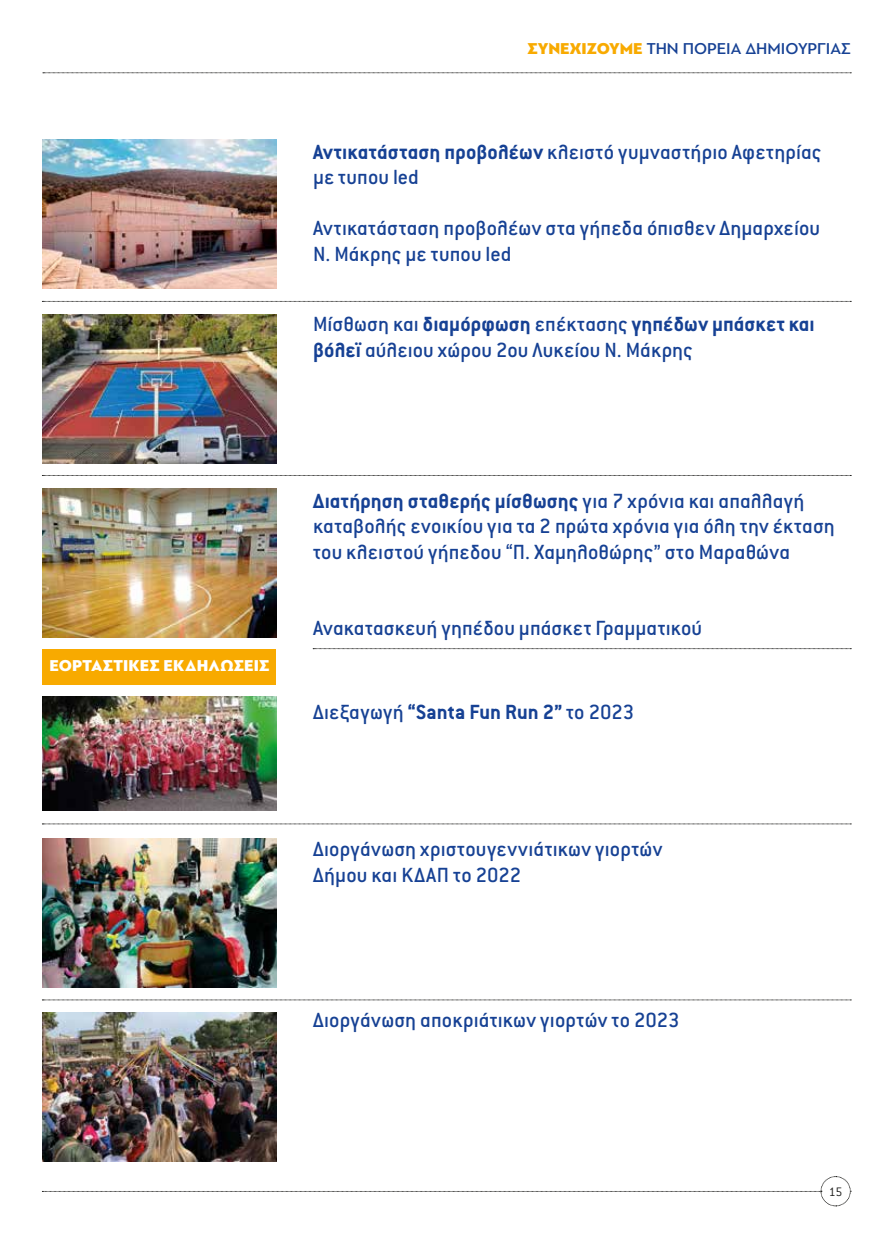
<style>
.page{position:relative;width:893px;height:1234px;background:#fff}
.page>*{position:absolute;margin:0;border:0;box-sizing:border-box;transform-origin:0 0}
.t1{font:500 22.5px/25.5px "Conduit ITC Hel";letter-spacing:.005em;color:#164194}
.t2{font:500 16.5px "PF Bague Sans Pro";color:#164194}
.t3{font:900 16.5px "PF Bague Sans Pro";letter-spacing:.01em;color:#fff}
.t4{font:300 13.5px "Conduit ITC Hel";color:#1d1d1b}
.s1{font-weight:900;color:#f8aa00}
.s2{font-weight:700}
</style>
<div class="page">
<svg style="left:42px;top:301px;width:809px;height:1px"></svg>
<svg style="left:43px;top:73px;width:808px;height:1px"></svg>
<svg style="left:42px;top:1176px;width:809px;height:30px"></svg>
<svg style="left:42px;top:475px;width:809px;height:1px"></svg>
<svg style="left:42px;top:999px;width:809px;height:1px"></svg>
<svg style="left:42px;top:823px;width:809px;height:1px"></svg>
<img style="left:42px;top:314px;width:234px;height:149px">
<img style="left:42px;top:488px;width:234px;height:149px">
<img style="left:42px;top:139px;width:234px;height:149px">
<img style="left:42px;top:1012px;width:234px;height:149px">
<img style="left:42px;top:838px;width:234px;height:148px">
<img style="left:43px;top:696px;width:233px;height:114px">
<svg style="left:313px;top:648px;width:538px;height:1px"></svg>
<div style="left:43px;top:648px;width:233px;height:36px;background:#f8aa00"></div>
<p class="t2" style="left:528px;top:39px;width:324px"><span class="s1">ΣΥΝΕΧΙΖΟΥΜΕ</span> ΤΗΝ ΠΟΡΕΙΑ ΔΗΜΙΟΥΡΓΙΑΣ</p>
<p class="t1" style="left:313px;top:139px;width:510px"><span class="s2">Αντικατάσταση προβολέων</span> κλειστό γυμναστήριο Αφετηρίας με τυπου led</p>
<p class="t1" style="left:313px;top:216px;width:508px">Αντικατάσταση προβολέων στα γήπεδα όπισθεν Δημαρχείου<br>Ν. Μάκρης με τυπου led</p>
<p class="t1" style="left:313px;top:312px;width:503px">Μίσθωση και <span class="s2">διαμόρφωση</span> επέκτασης <span class="s2">γηπέδων μπάσκετ και βόλεϊ</span> αύλειου χώρου 2ου Λυκείου Ν. Μάκρης</p>
<p class="t3" style="left:50px;top:655px;width:221px">ΕΟΡΤΑΣΤΙΚΕΣ ΕΚΔΗΛΩΣΕΙΣ</p>
<p class="t1" style="left:313px;top:488px;width:523px"><span class="s2">Διατήρηση σταθερής μίσθωσης</span> για 7 χρόνια και απαλλαγή καταβολής ενοικίου για τα 2 πρώτα χρόνια για όλη την έκταση του κλειστού γήπεδου “Π. Χαμηλοθώρης” στο Μαραθώνα</p>
<p class="t1" style="left:313px;top:615px;width:391px">Ανακατασκευή γηπέδου μπάσκετ Γραμματικού</p>
<p class="t1" style="left:313px;top:700px;width:323px">Διεξαγωγή <span class="s2">“Santa Fun Run 2”</span> το 2023</p>
<p class="t1" style="left:313px;top:837px;width:351px">Διοργάνωση χριστουγεννιάτικων γιορτών<br>Δήμου και ΚΔΑΠ το 2022</p>
<p class="t1" style="left:313px;top:1008px;width:368px">Διοργάνωση αποκριάτικων γιορτών το 2023</p>
<p class="t4" style="left:829px;top:1184px;width:15px">15</p>
</div>
